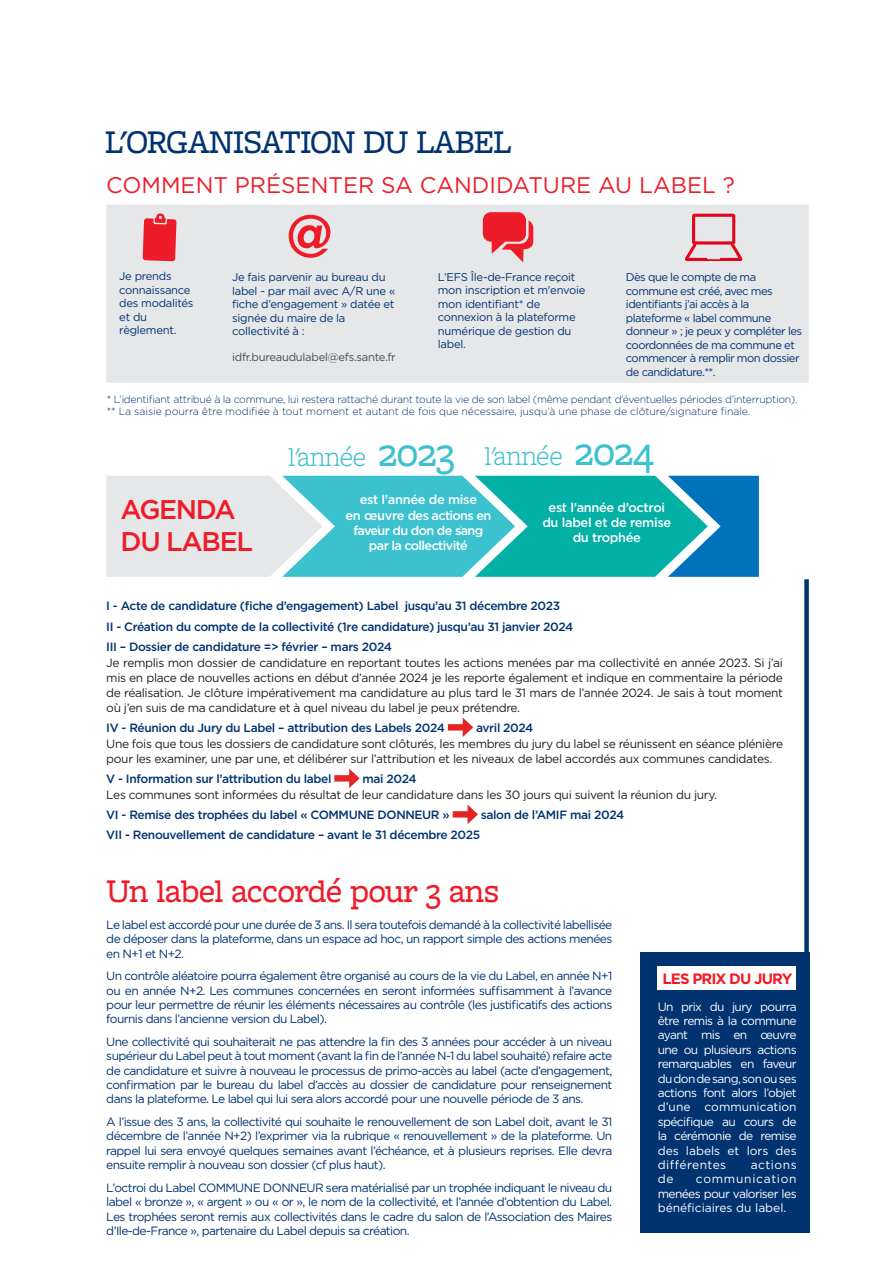
<style>
.page{position:relative;width:893px;height:1263px;background:#fff}
.page>*{position:absolute;margin:0;border:0;box-sizing:border-box;transform-origin:0 0}
.t1{font:800 condensed 55.2px "Futura";color:#ee1c28}
.t2{font:500 34.5px "Freight Macro Pro";letter-spacing:-.025em;color:#ee1c28}
.t3{font:500 34.5px "Freight Macro Pro";letter-spacing:-.025em;color:#013371}
.t4{font:300 28.5px "Freight Macro Pro";letter-spacing:-.025em;color:#3cc1ce}
.t5{font:500 27px "Gotham";letter-spacing:-.05em;color:#ee1c28}
.t6{font:22.5px "Gotham";color:#ee1c28}
.t7{font:700 15px "Gotham";letter-spacing:-.06em;color:#ee1c28}
.t8{font:500 12.9px "Gotham";letter-spacing:-.025em;color:#fff}
.t9{font:500 12.75px/15.3px "Gotham";letter-spacing:-.05em;color:#fff;text-align:center}
.t10{font:12px/14.4px "Gotham";letter-spacing:-.05em;color:#013371;text-align:justify}
.t11{font:12px/15px "Gotham";letter-spacing:-.03em;color:#231f20;text-align:justify}
.t12{font:500 12px "Gotham";letter-spacing:-.03em;color:#013371}
.t13{font:12px/14.4px "Gotham";color:#fff;text-align:justify}
.t14{font:12px "Gotham";letter-spacing:.04em;color:#fff}
.t15{font:11.25px/13.5px "Gotham";letter-spacing:-.025em;color:#013371}
.t16{font:11.25px/13.5px "Gotham";letter-spacing:-.05em;color:#013371}
.t17{font:11.25px "Gotham";letter-spacing:-.025em;color:#4b4c4d}
.t18{font:300 10.5px "Gotham";letter-spacing:-.03em;color:#013371}
.t19{font:300 10.5px "Gotham";letter-spacing:-.005em;color:#013371}
.s1{font-weight:500;font-size:42px}
.s2{font-size:12.9px}
</style>
<div class="page">
<div style="left:106px;top:205px;width:703px;height:178px;background:#e6e7e9"></div>
<div style="left:641px;top:952px;width:169px;height:281px;background:#013371"></div>
<svg style="left:143px;top:213px;width:33px;height:48px;background:#ec3944"></svg>
<svg style="left:483px;top:212px;width:51px;height:50px;background:#eb636c"></svg>
<svg style="left:684px;top:214px;width:58px;height:47px;background:#e5b0b7"></svg>
<div style="left:804px;top:579px;width:5px;height:444px;background:#013371"></div>
<div style="left:658px;top:966px;width:138px;height:24px;background:#fff"></div>
<div style="left:448px;top:724px;width:18px;height:6px;background:#e32525"></div>
<svg style="left:463px;top:718px;width:10px;height:19px"></svg>
<div style="left:334px;top:775px;width:18px;height:6px;background:#e32525"></div>
<svg style="left:349px;top:768px;width:11px;height:20px"></svg>
<div style="left:453px;top:811px;width:18px;height:6px;background:#e32525"></div>
<svg style="left:467px;top:805px;width:11px;height:19px"></svg>
<svg style="left:106px;top:476px;width:653px;height:101px;background:#63c3cb"></svg>
<p class="t3" style="left:105px;top:118px;width:408px">L'ORGANISATION DU LABEL</p>
<p class="t6" style="left:106px;top:170px;width:630px">COMMENT PRÉSENTER SA CANDIDATURE AU LABEL ?</p>
<p class="t1" style="left:287px;top:201px;width:47px">@</p>
<p class="t15" style="left:119px;top:269px;width:76px">Je prends connaissance des modalités et du règlement.</p>
<p class="t15" style="left:438px;top:270px;width:149px">L’EFS Île-de-France reçoit mon inscription et m'envoie mon identifiant* de connexion à la plateforme numérique de gestion du label.</p>
<p class="t15" style="left:232px;top:270px;width:165px">Je fais parvenir au bureau du label - par mail avec A/R une « fiche d’engagement » datée et signée du maire de la</p>
<p class="t15" style="left:232px;top:324px;width:74px">collectivité à :</p>
<p class="t17" style="left:232px;top:350px;width:165px">idfr.bureaudulabel@efs.sante.fr</p>
<p class="t16" style="left:626px;top:270px;width:178px">Dès que le compte de ma commune est créé, avec mes identifiants j’ai accès à la plateforme « label commune donneur » ; je peux y compléter les coordonnées de ma commune et commencer à remplir mon dossier de candidature.**.</p>
<p class="t18" style="left:107px;top:392px;width:692px">* L’identifiant attribué à la commune, lui restera rattaché durant toute la vie de son label (même pendant d’éventuelles périodes d’interruption).</p>
<p class="t19" style="left:107px;top:405px;width:645px">** La saisie pourra être modifiée à tout moment et autant de fois que nécessaire, jusqu’à une phase de clôture/signature finale.</p>
<p class="t5" style="left:121px;top:492px;width:117px">AGENDA</p>
<p class="t5" style="left:121px;top:524px;width:134px">DU LABEL</p>
<p class="t4" style="left:484px;top:436px;width:171px">l'année <span class="s1">2024</span></p>
<p class="t4" style="left:288px;top:437px;width:168px">l'année <span class="s1">2023</span></p>
<p class="t8" style="left:360px;top:491px;width:119px">est l’année de mise</p>
<p class="t9" style="left:345px;top:507px;width:147px"><span class="s2">en œuvre</span> des actions en faveur du don de sang</p>
<p class="t9" style="left:369px;top:538px;width:100px">par la collectivité</p>
<p class="t8" style="left:549px;top:499px;width:118px">est l’année d’octroi</p>
<p class="t8" style="left:542px;top:514px;width:131px">du label et de remise</p>
<p class="t8" style="left:573px;top:529px;width:70px">du trophée</p>
<p class="t12" style="left:106px;top:598px;width:455px">I - Acte de candidature (fiche d’engagement) Label jusqu’au 31 décembre 2023</p>
<p class="t12" style="left:106px;top:618px;width:469px">II - Création du compte de la collectivité (1re candidature) jusqu’au 31 janvier 2024</p>
<p class="t12" style="left:106px;top:639px;width:287px">III – Dossier de candidature =&gt; février – mars 2024</p>
<p class="t11" style="left:106px;top:654px;width:678px">Je remplis mon dossier de candidature en reportant toutes les actions menées par ma collectivité en année 2023. Si j’ai mis en place de nouvelles actions en début d’année 2024 je les reporte également et indique en commentaire la période de réalisation. Je clôture impérativement ma candidature au plus tard le 31 mars de l’année 2024. Je sais à tout moment où j’en suis de ma candidature et à quel niveau du label je peux prétendre.</p>
<p class="t12" style="left:106px;top:720px;width:340px">IV - Réunion du Jury du Label – attribution des Labels 2024</p>
<p class="t12" style="left:476px;top:720px;width:59px">avril 2024</p>
<p class="t11" style="left:106px;top:735px;width:678px">Une fois que tous les dossiers de candidature sont clôturés, les membres du jury du label se réunissent en séance plénière pour les examiner, une par une, et délibérer sur l’attribution et les niveaux de label accordés aux communes candidates.</p>
<p class="t12" style="left:106px;top:771px;width:227px">V - Information sur l’attribution du label</p>
<p class="t12" style="left:363px;top:771px;width:56px">mai 2024</p>
<p class="t11" style="left:106px;top:786px;width:612px">Les communes sont informées du résultat de leur candidature dans les 30 jours qui suivent la réunion du jury.</p>
<p class="t12" style="left:106px;top:807px;width:345px">VI - Remise des trophées du label « COMMUNE DONNEUR »</p>
<p class="t12" style="left:481px;top:807px;width:145px">salon de l’AMIF mai 2024</p>
<p class="t12" style="left:106px;top:827px;width:375px">VII - Renouvellement de candidature – avant le 31 décembre 2025</p>
<p class="t2" style="left:106px;top:867px;width:394px">Un label accordé pour 3 ans</p>
<p class="t10" style="left:106px;top:917px;width:508px">Le label est accordé pour une durée de 3 ans. Il sera toutefois demandé à la collectivité labellisée de déposer dans la plateforme, dans un espace ad hoc, un rapport simple des actions menées en N+1 et N+2.</p>
<p class="t10" style="left:106px;top:968px;width:508px">Un contrôle aléatoire pourra également être organisé au cours de la vie du Label, en année N+1 ou en année N+2. Les communes concernées en seront informées suffisamment à l’avance pour leur permettre de réunir les éléments nécessaires au contrôle (les justificatifs des actions fournis dans l’ancienne version du Label).</p>
<p class="t10" style="left:106px;top:1034px;width:508px">Une collectivité qui souhaiterait ne pas attendre la fin des 3 années pour accéder à un niveau supérieur du Label peut à tout moment (avant la fin de l’année N-1 du label souhaité) refaire acte de candidature et suivre à nouveau le processus de primo-accès au label (acte d’engagement, confirmation par le bureau du label d’accès au dossier de candidature pour renseignement dans la plateforme. Le label qui lui sera alors accordé pour une nouvelle période de 3 ans.</p>
<p class="t10" style="left:106px;top:1114px;width:508px">A l’issue des 3 ans, la collectivité qui souhaite le renouvellement de son Label doit, avant le 31 décembre de l’année N+2) l’exprimer via la rubrique « renouvellement » de la plateforme. Un rappel lui sera envoyé quelques semaines avant l’échéance, et à plusieurs reprises. Elle devra ensuite remplir à nouveau son dossier (cf plus haut).</p>
<p class="t10" style="left:106px;top:1180px;width:508px">L’octroi du Label COMMUNE DONNEUR sera matérialisé par un trophée indiquant le niveau du label « bronze », « argent » ou « or », le nom de la collectivité, et l’année d’obtention du Label.<br>Les trophées seront remis aux collectivités dans le cadre du salon de l’Association des Maires d’Ile-de-France », partenaire du Label depuis sa création.</p>
<p class="t7" style="left:662px;top:969px;width:131px">LES PRIX DU JURY</p>
<p class="t13" style="left:658px;top:999px;width:141px">Un prix du jury pourra être remis à la commune ayant mis en œuvre une ou plusieurs actions remarquables en faveur du don de sang, son ou ses actions font alors l’objet d’une communication spécifique au cours de la cérémonie de remise des labels et lors des différentes</p>
<p class="t14" style="left:751px;top:1157px;width:47px">actions</p>
<p class="t13" style="left:658px;top:1172px;width:17px">de</p>
<p class="t13" style="left:658px;top:1172px;width:140px;text-indent:38px">communication menées pour valoriser les bénéficiaires du label.</p>
</div>
